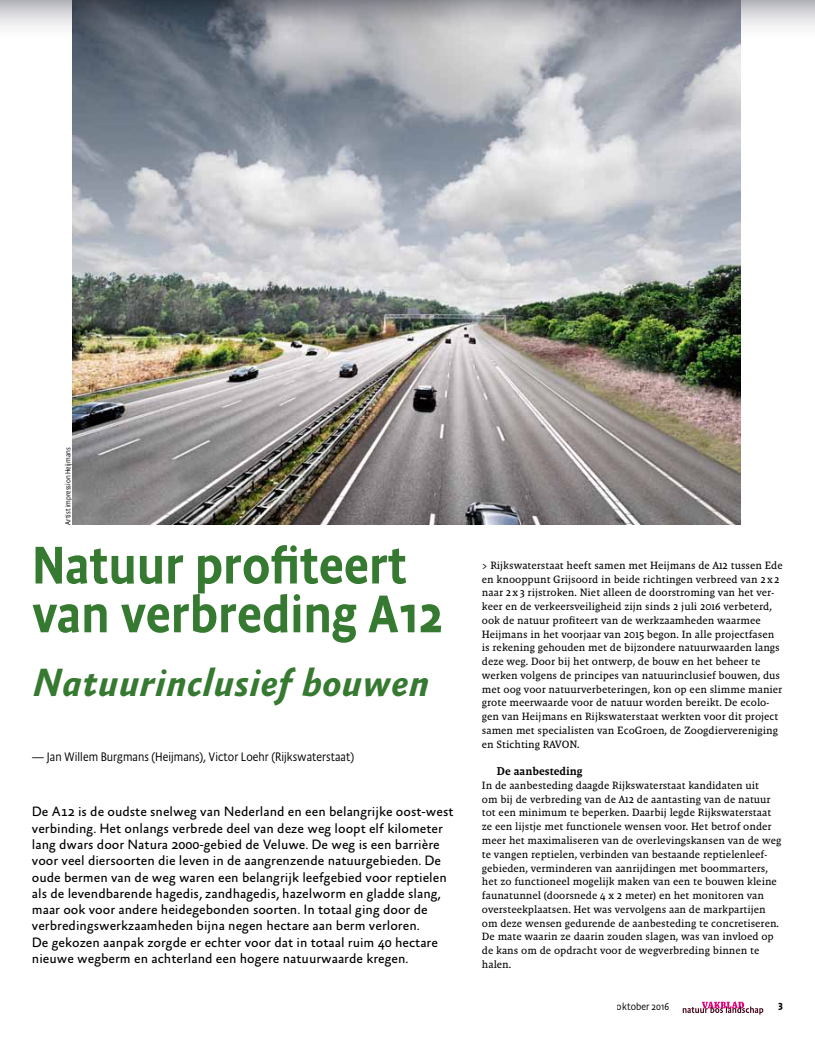
<style>
.page{position:relative;width:815px;height:1046px;background:#fff}
.page>*{position:absolute;margin:0;border:0;box-sizing:border-box;transform-origin:0 0}
.t1{font:500 53.75px/48.8px "Absara Sans Head";color:#367931}
.t2{font:italic 700 40px "Absara Sans TF";color:#367931}
.t3{font:13.75px/16.2px "Absara Sans";color:#000}
.t4{font:300 12.5px "Absara Sans TF Head";color:#000}
.t5{font:11.5px "Malaga Med";color:#000}
.t6{font:10.75px/13.8px "Malaga Reg";color:#000}
.t7{font:300 10.38px "Absara Sans Head";color:#000}
.t8{font:500 10.38px "Absara Sans TF Head";color:#000}
.t9{font:300 7.5px "Absara Sans LF Head";color:#000}
</style>
<div class="page">
<svg style="left:683px;top:1001px;width:80px;height:13px"></svg>
<img style="left:73px;top:53px;width:668px;height:471px">
<svg style="left:0;top:0;width:815px;height:53px;background:#a0a3aa"></svg>
<p class="t9" style="left:63px;top:524px;width:79px;rotate:-90deg">Artist impression Heijmans</p>
<h1 class="t1" style="left:32px;top:540px;width:413px">Natuur profiteert van verbreding A12</h1>
<h2 class="t2" style="left:32px;top:661px;width:398px">Natuurinclusief bouwen</h2>
<p class="t4" style="left:32px;top:749px;width:324px">— Jan Willem Burgmans (Heijmans), Victor Loehr (Rijkswaterstaat)</p>
<p class="t3" style="left:32px;top:804px;width:423px">De A12 is de oudste snelweg van Nederland en een belangrijke oost-west verbinding. Het onlangs verbrede deel van deze weg loopt elf kilometer lang dwars door Natura 2000-gebied de Veluwe. De weg is een barrière voor veel diersoorten die leven in de aangrenzende natuurgebieden. De oude bermen van de weg waren een belangrijk leefgebied voor reptielen als de levendbarende hagedis, zandhagedis, hazelworm en gladde slang, maar ook voor andere heidegebonden soorten. In totaal ging door de verbredingswerkzaamheden bijna negen hectare aan berm verloren.<br>De gekozen aanpak zorgde er echter voor dat in totaal ruim 40 hectare nieuwe wegberm en achterland een hogere natuurwaarde kregen.</p>
<p class="t6" style="left:482px;top:558px;width:302px">&gt; Rijkswaterstaat heeft samen met Heijmans de A12 tussen Ede en knooppunt Grijsoord in beide richtingen verbreed van 2x2 naar 2x3 rijstroken. Niet alleen de doorstroming van het ver&shy;keer en de verkeersveiligheid zijn sinds 2 juli 2016 verbeterd, ook de natuur profiteert van de werkzaamheden waarmee Heijmans in het voorjaar van 2015 begon. In alle projectfasen is rekening gehouden met de bijzondere natuurwaarden langs deze weg. Door bij het ontwerp, de bouw en het beheer te werken volgens de principes van natuurinclusief bouwen, dus met oog voor natuurverbeteringen, kon op een slimme manier grote meerwaarde voor de natuur worden bereikt. De ecolo&shy;gen van Heijmans en Rijkswaterstaat werkten voor dit project samen met specialisten van EcoGroen, de Zoogdiervereniging en Stichting RAVON.</p>
<p class="t5" style="left:497px;top:764px;width:87px">De aanbesteding</p>
<p class="t6" style="left:482px;top:778px;width:301px">In de aanbesteding daagde Rijkswaterstaat kandidaten uit<br>om bij de verbreding van de A12 de aantasting van de natuur tot een minimum te beperken. Daarbij legde Rijkswaterstaat ze een lijstje met functionele wensen voor. Het betrof onder meer het maximaliseren van de overlevingskansen van de weg te vangen reptielen, verbinden van bestaande reptielenleef&shy;gebieden, verminderen van aanrijdingen met boommarters, het zo functioneel mogelijk maken van een te bouwen kleine faunatunnel (doorsnede 4 x 2 meter) en het monitoren van oversteekplaatsen. Het was vervolgens aan de markpartijen om deze wensen gedurende de aanbesteding te concretiseren.<br>De mate waarin ze daarin zouden slagen, was van invloed op de kans om de opdracht voor de wegverbreding binnen te halen.</p>
<p class="t7" style="left:617px;top:999px;width:54px">oktober 2016</p>
<p class="t8" style="left:778px;top:999px;width:6px">3</p>
</div>
